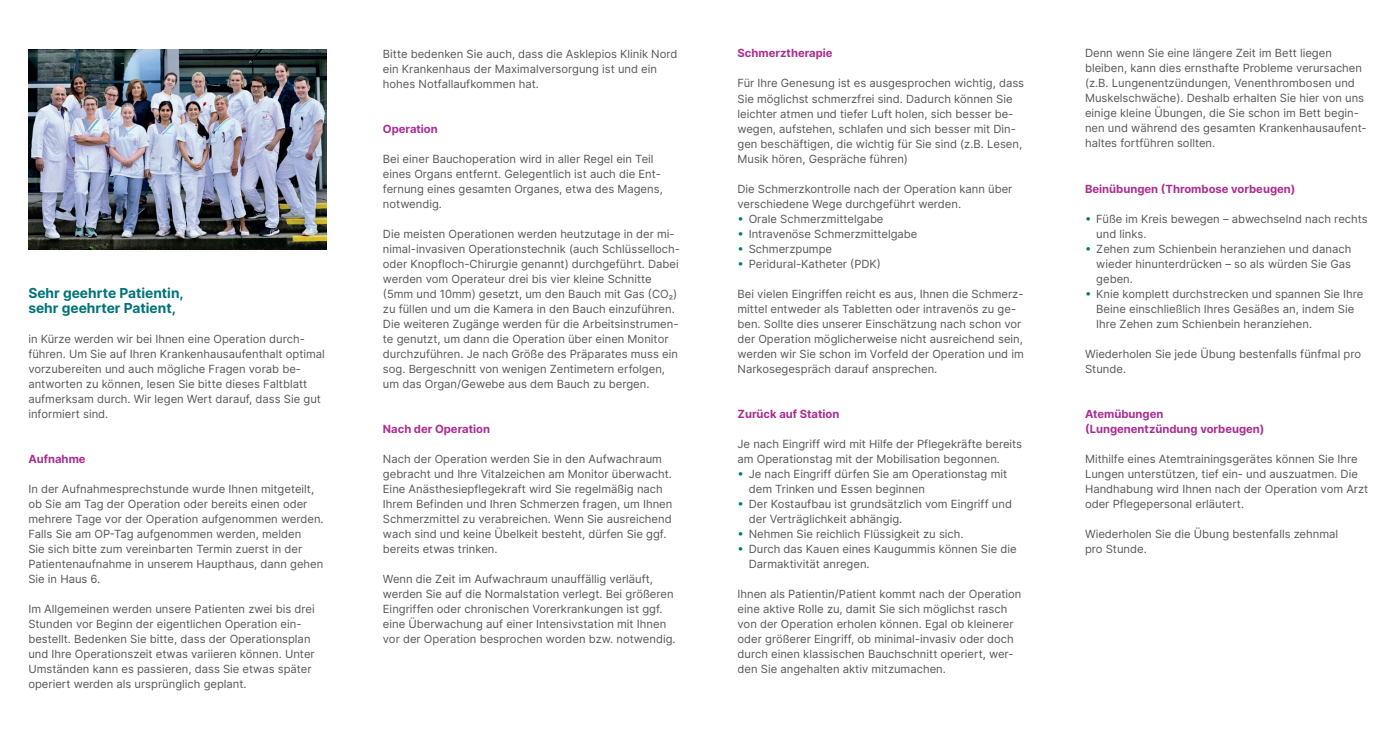
<style>
.page{position:relative;width:1397px;height:745px;background:#fff}
.page>*{position:absolute;margin:0;border:0;box-sizing:border-box;transform-origin:0 0}
.t1{font:700 13.75px/15px "Inter";color:#00747a}
.t2{font:11.25px/15px "Inter";color:#57585a}
.t3{font:700 11.25px/15px "Inter";color:#ab2e92}
.s1{color:#00747a}
</style>
<div class="page">
<img style="left:28px;top:49px;width:298px;height:200px">
<p class="t1" style="left:28px;top:285px;width:157px">Sehr geehrte Patientin, sehr geehrter Patient,</p>
<p class="t2" style="left:28px;top:331px;width:298px">in Kürze werden wir bei Ihnen eine Operation durch&shy;führen. Um Sie auf Ihren Krankenhausaufenthalt optimal vorzubereiten und auch mögliche Fragen vorab be&shy;antworten zu können, lesen Sie bitte dieses Faltblatt aufmerksam durch. Wir legen Wert darauf, dass Sie gut informiert sind.</p>
<p class="t3" style="left:28px;top:451px;width:59px">Aufnahme</p>
<p class="t2" style="left:28px;top:481px;width:297px">In der Aufnahmesprechstunde wurde Ihnen mitgeteilt, ob Sie am Tag der Operation oder bereits einen oder mehrere Tage vor der Operation aufgenommen werden.<br>Falls Sie am OP-Tag aufgenommen werden, melden<br>Sie sich bitte zum vereinbarten Termin zuerst in der Patientenaufnahme in unserem Haupthaus, dann gehen Sie in Haus 6.</p>
<p class="t2" style="left:28px;top:601px;width:288px">Im Allgemeinen werden unsere Patienten zwei bis drei Stunden vor Beginn der eigentlichen Operation ein&shy;bestellt. Bedenken Sie bitte, dass der Operationsplan und Ihre Operationszeit etwas variieren können. Unter Umständen kann es passieren, dass Sie etwas später operiert werden als ursprünglich geplant.</p>
<p class="t2" style="left:383px;top:46px;width:296px">Bitte bedenken Sie auch, dass die Asklepios Klinik Nord ein Krankenhaus der Maximalversorgung ist und ein hohes Notfallaufkommen hat.</p>
<p class="t3" style="left:383px;top:121px;width:56px">Operation</p>
<p class="t2" style="left:383px;top:151px;width:281px">Bei einer Bauchoperation wird in aller Regel ein Teil eines Organs entfernt. Gelegentlich ist auch die Ent&shy;fernung eines gesamten Organes, etwa des Magens, notwendig.</p>
<p class="t2" style="left:383px;top:226px;width:298px">Die meisten Operationen werden heutzutage in der mi&shy;nimal-invasiven Operationstechnik (auch Schlüsselloch&shy;oder Knopfloch-Chirurgie genannt) durchgeführt. Dabei werden vom Operateur drei bis vier kleine Schnitte (5mm und 10mm) gesetzt, um den Bauch mit Gas (CO2) zu füllen und um die Kamera in den Bauch einzuführen.<br>Die weiteren Zugänge werden für die Arbeitsinstrumen&shy;te genutzt, um dann die Operation über einen Monitor durchzuführen. Je nach Größe des Präparates muss ein sog. Bergeschnitt von wenigen Zentimetern erfolgen, um das Organ/Gewebe aus dem Bauch zu bergen.</p>
<p class="t3" style="left:383px;top:421px;width:109px">Nach der Operation</p>
<p class="t2" style="left:383px;top:451px;width:291px">Nach der Operation werden Sie in den Aufwachraum gebracht und Ihre Vitalzeichen am Monitor überwacht.<br>Eine Anästhesiepflegekraft wird Sie regelmäßig nach Ihrem Befinden und Ihren Schmerzen fragen, um Ihnen Schmerzmittel zu verabreichen. Wenn Sie ausreichend wach sind und keine Übelkeit besteht, dürfen Sie ggf. bereits etwas trinken.</p>
<p class="t2" style="left:383px;top:571px;width:294px">Wenn die Zeit im Aufwachraum unauffällig verläuft, werden Sie auf die Normalstation verlegt. Bei größeren Eingriffen oder chronischen Vorerkrankungen ist ggf. eine Überwachung auf einer Intensivstation mit Ihnen vor der Operation besprochen worden bzw. notwendig.</p>
<p class="t3" style="left:737px;top:46px;width:97px">Schmerztherapie</p>
<p class="t2" style="left:737px;top:76px;width:288px">Für Ihre Genesung ist es ausgesprochen wichtig, dass Sie möglichst schmerzfrei sind. Dadurch können Sie leichter atmen und tiefer Luft holen, sich besser be&shy;wegen, aufstehen, schlafen und sich besser mit Din&shy;gen beschäftigen, die wichtig für Sie sind (z.B. Lesen, Musik hören, Gespräche führen)</p>
<p class="t2" style="left:737px;top:181px;width:276px">Die Schmerzkontrolle nach der Operation kann über verschiedene Wege durchgeführt werden.<br><span class="s1">բ</span> Orale Schmerzmittelgabe<br><span class="s1">բ</span> Intravenöse Schmerzmittelgabe<br><span class="s1">բ</span> Schmerzpumpe<br><span class="s1">բ</span> Peridural-Katheter (PDK)</p>
<p class="t2" style="left:737px;top:286px;width:288px">Bei vielen Eingriffen reicht es aus, Ihnen die Schmerz&shy;mittel entweder als Tabletten oder intravenös zu ge&shy;ben. Sollte dies unserer Einschätzung nach schon vor der Operation möglicherweise nicht ausreichend sein, werden wir Sie schon im Vorfeld der Operation und im Narkosegespräch darauf ansprechen.</p>
<p class="t3" style="left:737px;top:406px;width:103px">Zurück auf Station</p>
<p class="t2" style="left:737px;top:436px;width:286px">Je nach Eingriff wird mit Hilfe der Pflegekräfte bereits</p>
<p class="t2" style="left:737px;top:451px;width:264px">am Operationstag mit der Mobilisation begonnen.</p>
<p class="t2" style="left:737px;top:466px;width:271px"><span class="s1">բ</span> Je nach Eingriff dürfen Sie am Operationstag mit</p>
<p class="t2" style="left:748px;top:480px;width:178px">dem Trinken und Essen beginnen</p>
<p class="t2" style="left:737px;top:495px;width:276px"><span class="s1">բ</span> Der Kostaufbau ist grundsätzlich vom Eingriff und</p>
<p class="t2" style="left:748px;top:510px;width:155px">der Verträglichkeit abhängig.</p>
<p class="t2" style="left:737px;top:525px;width:227px"><span class="s1">բ</span> Nehmen Sie reichlich Flüssigkeit zu sich.</p>
<p class="t2" style="left:737px;top:540px;width:280px"><span class="s1">բ</span> Durch das Kauen eines Kaugummis können Sie die</p>
<p class="t2" style="left:748px;top:555px;width:122px">Darmaktivität anregen.</p>
<p class="t2" style="left:737px;top:585px;width:285px">Ihnen als Patientin/Patient kommt nach der Operation eine aktive Rolle zu, damit Sie sich möglichst rasch von der Operation erholen können. Egal ob kleinerer oder größerer Eingriff, ob minimal-invasiv oder doch durch einen klassischen Bauchschnitt operiert, wer&shy;den Sie angehalten aktiv mitzumachen.</p>
<p class="t2" style="left:1084px;top:45px;width:283px">Denn wenn Sie eine längere Zeit im Bett liegen bleiben, kann dies ernsthafte Probleme verursachen (z.B. Lungenentzündungen, Venenthrombosen und Muskelschwäche). Deshalb erhalten Sie hier von uns einige kleine Übungen, die Sie schon im Bett begin&shy;nen und während des gesamten Krankenhausaufent&shy;haltes fortführen sollten.</p>
<p class="t3" style="left:1084px;top:180px;width:212px">Beinübungen (Thrombose vorbeugen)</p>
<p class="t2" style="left:1084px;top:210px;width:284px"><span class="s1">բ</span> Füße im Kreis bewegen – abwechselnd nach rechts</p>
<p class="t2" style="left:1096px;top:225px;width:52px">und links.</p>
<p class="t2" style="left:1084px;top:240px;width:268px"><span class="s1">բ</span> Zehen zum Schienbein heranziehen und danach</p>
<p class="t2" style="left:1096px;top:255px;width:256px">wieder hinunterdrücken – so als würden Sie Gas</p>
<p class="t2" style="left:1096px;top:270px;width:38px">geben.</p>
<p class="t2" style="left:1084px;top:285px;width:280px"><span class="s1">բ</span> Knie komplett durchstrecken und spannen Sie Ihre</p>
<p class="t2" style="left:1096px;top:300px;width:259px">Beine einschließlich Ihres Gesäßes an, indem Sie</p>
<p class="t2" style="left:1096px;top:315px;width:217px">Ihre Zehen zum Schienbein heranziehen.</p>
<p class="t2" style="left:1084px;top:345px;width:277px">Wiederholen Sie jede Übung bestenfalls fünfmal pro<br>Stunde.</p>
<p class="t3" style="left:1084px;top:405px;width:181px">Atemübungen (Lungenentzündung vorbeugen)</p>
<p class="t2" style="left:1084px;top:450px;width:285px">Mithilfe eines Atemtrainingsgerätes können Sie Ihre Lungen unterstützen, tief ein- und auszuatmen. Die Handhabung wird Ihnen nach der Operation vom Arzt oder Pflegepersonal erläutert.</p>
<p class="t2" style="left:1084px;top:525px;width:255px">Wiederholen Sie die Übung bestenfalls zehnmal pro Stunde.</p>
</div>
